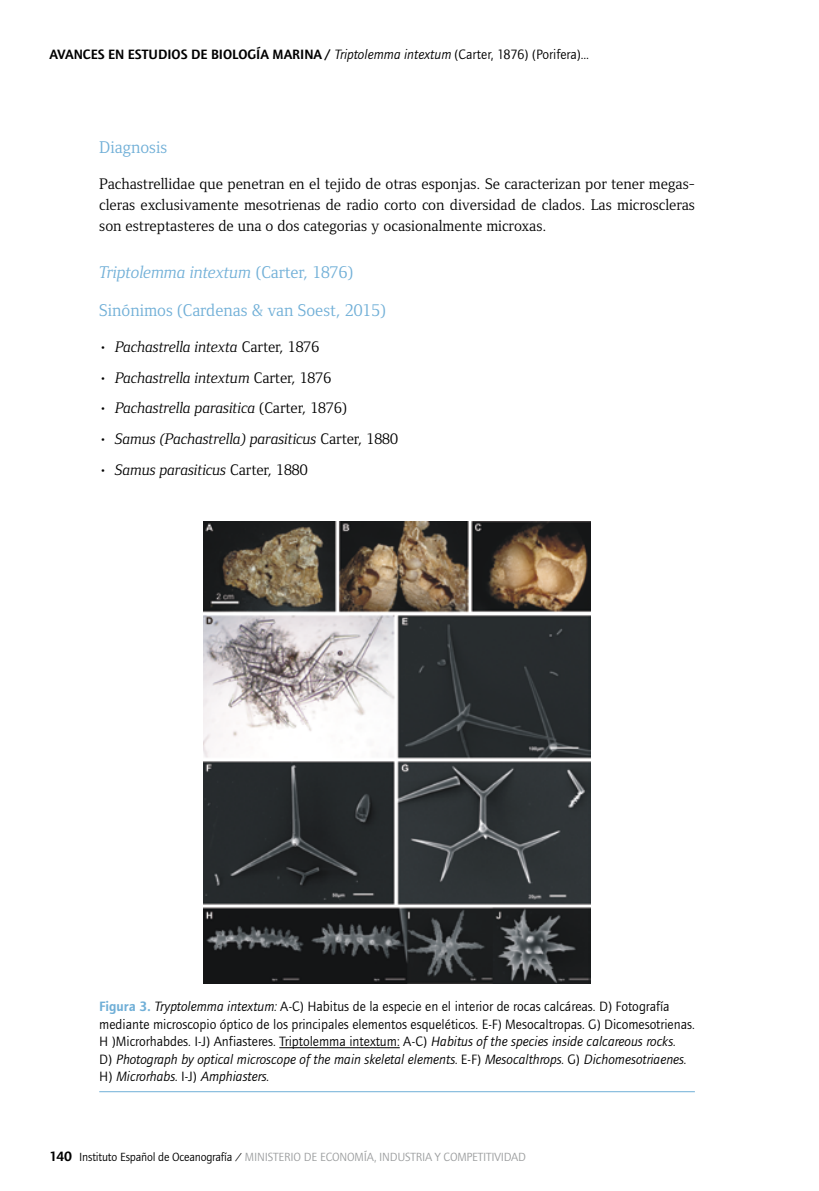
<style>
.page{position:relative;width:819px;height:1191px;background:#fff}
.page>*{position:absolute;margin:0;border:0;box-sizing:border-box;transform-origin:0 0}
._04_Ladillo_04{font:17.5px "Foundry Form Serif";color:#70afd7}
._04_Ladillo_04-2{font:italic 17.5px "Foundry Form Serif";color:#70afd7}
._00_Texto_general{font:15.75px/21px "Foundry Form Serif";color:#000;text-align:justify}
._00_Texto_general-2{font:italic 15.75px "Foundry Form Serif";color:#000}
._04_Pies_de_foto{font:14px/17.5px "Foundry Journal";color:#000}
.t1{font:600 14px "Foundry Journal";color:#000}
.t2{font:12.25px "Foundry Journal";letter-spacing:-.015em;color:#9c9e9f}
.s1{font-weight:400;font-style:italic}
.s2{font-weight:400}
.s3{font-style:normal}
.s4{font-weight:600;color:#70afd7}
.s5{font-style:italic}
.s6{font-weight:600;font-size:14px;color:#000}
.s7{color:#000}
</style>
<div class="page">
<hr style="left:279px;top:1047px;width:121px;height:1px;background:#000">
<hr style="left:99px;top:1091px;width:595px;height:1px;background:#70afd7">
<img style="left:203px;top:521px;width:387px;height:463px">
<p class="t1" style="left:50px;top:47px;width:541px">AVANCES EN ESTUDIOS DE BIOLOGÍA MARINA/<span class="s1">Triptolemma intextum</span> <span class="s2">(Carter, 1876) (Porifera)…</span></p>
<p class="_04_Ladillo_04" style="left:99px;top:137px;width:69px">Diagnosis</p>
<p class="_00_Texto_general" style="left:99px;top:173px;width:597px">Pachastrellidae que penetran en el tejido de otras esponjas. Se caracterizan por tener megas&shy;cleras exclusivamente mesotrienas de radio corto con diversidad de clados. Las microscleras son estreptasteres de una o dos categorias y ocasionalmente microxas.</p>
<p class="_04_Ladillo_04-2" style="left:99px;top:263px;width:255px">Triptolemma intextum <span class="s3">(Carter, 1876)</span></p>
<p class="_04_Ladillo_04" style="left:99px;top:300px;width:288px">Sinónimos (Cardenas &amp; van Soest, 2015)</p>
<p class="_00_Texto_general-2" style="left:99px;top:338px;width:221px"><span class="s3">•</span> Pachastrella intexta <span class="s3">Carter, 1876</span></p>
<p class="_00_Texto_general-2" style="left:99px;top:369px;width:233px"><span class="s3">•</span> Pachastrella intextum <span class="s3">Carter, 1876</span></p>
<p class="_00_Texto_general-2" style="left:99px;top:399px;width:249px"><span class="s3">•</span> Pachastrella parasitica <span class="s3">(Carter, 1876)</span></p>
<p class="_00_Texto_general-2" style="left:99px;top:430px;width:300px"><span class="s3">•</span> Samus (Pachastrella) parasiticus <span class="s3">Carter, 1880</span></p>
<p class="_00_Texto_general-2" style="left:99px;top:461px;width:210px"><span class="s3">•</span> Samus parasiticus <span class="s3">Carter, 1880</span></p>
<p class="_04_Pies_de_foto" style="left:99px;top:998px;width:597px"><span class="s4">Figura 3.</span> <span class="s5">Tryptolemma intextum:</span> A-C) Habitus de la especie en el interior de rocas calcáreas. D) Fotografía mediante microscopio óptico de los principales elementos esqueléticos. E-F) Mesocaltropas. G) Dicomesotrienas.<br>H )Microrhabdes. I-J) Anfiasteres. Triptolemma intextum: A-C) <span class="s5">Habitus of the species inside calcareous rocks.<br></span>D) <span class="s5">Photograph by optical microscope of the main skeletal elements.</span> E-F) <span class="s5">Mesocalthrops.</span> G) <span class="s5">Dichomesotriaenes.<br></span>H) <span class="s5">Microrhabs.</span> I-J) <span class="s5">Amphiasters.</span></p>
<p class="t2" style="left:50px;top:1149px;width:478px"><span class="s6">140</span> <span class="s7">Instituto Español de Oceanografía /</span> MINISTERIO DE ECONOMÍA, INDUSTRIA Y COMPETITIVIDAD</p>
</div>
